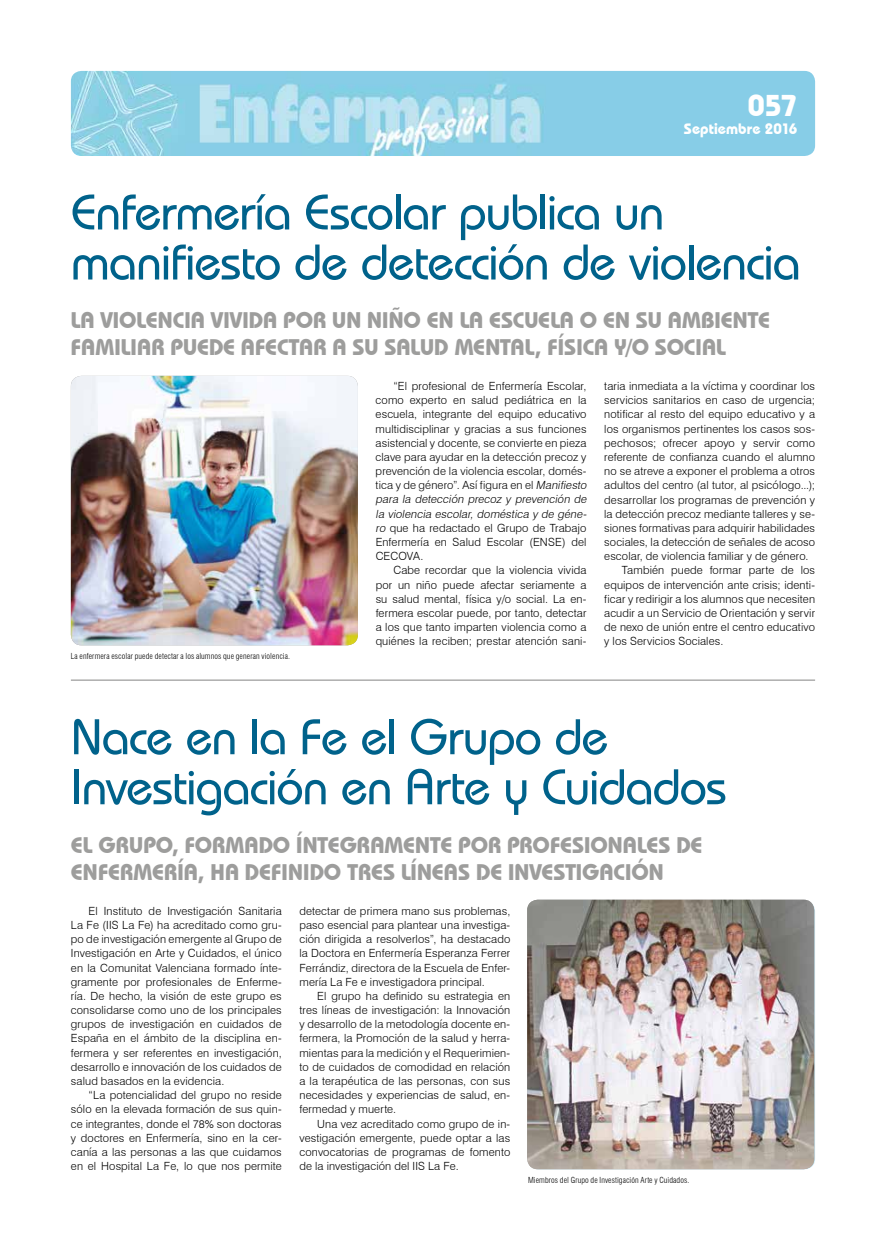
<style>
.page{position:relative;width:886px;height:1241px;background:#fff}
.page>*{position:absolute;margin:0;border:0;box-sizing:border-box;transform-origin:0 0}
.t1{font:500 50px/50px "Bauhaus IT Cby BT";letter-spacing:-.02em;color:#00628b}
.t2{font:700 30px "Bauhaus IT Cby BT";color:#fff}
.t3{font:700 22.5px/27px "Bauhaus IT Cby BT";color:#9d9d9c}
.t4{font:700 15px "Bauhaus IT Cby BT";color:#fff}
.t5{font:300 11.25px/14.1px "Swiss 721 BT";letter-spacing:.01em;color:#000;text-align:justify}
.t6{font:300 condensed 8.12px "Swiss 721 BT";letter-spacing:.015em;color:#000}
.s1{font-style:italic}
</style>
<div class="page">
<img style="left:71px;top:71px;width:744px;height:85px">
<img style="left:71px;top:376px;width:287px;height:269px">
<hr style="left:71px;top:679px;width:744px;height:1px;background:#9d9d9c">
<img style="left:527px;top:899px;width:287px;height:269px">
<h2 class="t2" style="left:748px;top:87px;width:51px">057</h2>
<h3 class="t4" style="left:684px;top:119px;width:115px">Septiembre 2016</h3>
<h1 class="t1" style="left:71px;top:186px;width:731px">Enfermería Escolar publica un manifiesto de detección de violencia</h1>
<h3 class="t3" style="left:71px;top:306px;width:700px">LA VIOLENCIA VIVIDA POR UN NIÑO EN LA ESCUELA O EN SU AMBIENTE<br>FAMILIAR PUEDE AFECTAR A SU SALUD MENTAL, FÍSICA Y/O SOCIAL</h3>
<p class="t6" style="left:71px;top:650px;width:221px">La enfermera escolar puede detectar a los alumnos que generan violencia.</p>
<p class="t5" style="left:376px;top:379px;width:215px;text-align:left;text-indent:18px">“El profesional de Enfermería Escolar, como experto en salud pediátrica en la escuela, integrante del equipo educativo multidisciplinar y gracias a sus funciones asistencial y docente, se convierte en pieza clave para ayudar en la detección precoz y prevención de la violencia escolar, domés&shy;tica y de género”. Así figura en el <span class="s1">Manifiesto para la detección precoz y prevención de la violencia escolar, doméstica y de géne&shy;ro</span> que ha redactado el Grupo de Trabajo Enfermería en Salud Escolar (ENSE) del CECOVA.</p>
<p class="t5" style="left:376px;top:563px;width:212px;text-indent:18px">Cabe recordar que la violencia vivida por un niño puede afectar seriamente a su salud mental, física y/o social. La en&shy;fermera escolar puede, por tanto, detectar a los que tanto imparten violencia como a quiénes la reciben; prestar atención sani-</p>
<p class="t5" style="left:604px;top:379px;width:212px">taria inmediata a la víctima y coordinar los</p>
<p class="t5" style="left:604px;top:393px;width:212px">servicios sanitarios en caso de urgencia;</p>
<p class="t5" style="left:604px;top:407px;width:212px">notificar al resto del equipo educativo y a</p>
<p class="t5" style="left:604px;top:421px;width:212px">los organismos pertinentes los casos sos-</p>
<p class="t5" style="left:604px;top:435px;width:212px">pechosos; ofrecer apoyo y servir como</p>
<p class="t5" style="left:604px;top:450px;width:212px">referente de confianza cuando el alumno</p>
<p class="t5" style="left:604px;top:464px;width:212px">no se atreve a exponer el problema a otros</p>
<p class="t5" style="left:604px;top:478px;width:212px">adultos del centro (al tutor, al psicólogo...);</p>
<p class="t5" style="left:604px;top:492px;width:212px">desarrollar los programas de prevención y</p>
<p class="t5" style="left:604px;top:506px;width:212px">la detección precoz mediante talleres y se-</p>
<p class="t5" style="left:604px;top:520px;width:212px">siones formativas para adquirir habilidades</p>
<p class="t5" style="left:604px;top:535px;width:212px">sociales, la detección de señales de acoso</p>
<p class="t5" style="left:604px;top:549px;width:206px">escolar, de violencia familiar y de género.</p>
<p class="t5" style="left:622px;top:563px;width:195px">También puede formar parte de los</p>
<p class="t5" style="left:604px;top:577px;width:212px">equipos de intervención ante crisis; identi-</p>
<p class="t5" style="left:604px;top:591px;width:212px">ficar y redirigir a los alumnos que necesiten</p>
<p class="t5" style="left:604px;top:605px;width:212px">acudir a un Servicio de Orientación y servir</p>
<p class="t5" style="left:604px;top:620px;width:212px">de nexo de unión entre el centro educativo</p>
<p class="t5" style="left:604px;top:634px;width:121px">y los Servicios Sociales.</p>
<h1 class="t1" style="left:71px;top:711px;width:658px">Nace en la Fe el Grupo de<br>Investigación en Arte y Cuidados</h1>
<h3 class="t3" style="left:71px;top:831px;width:633px">EL GRUPO, FORMADO ÍNTEGRAMENTE POR PROFESIONALES DE<br>ENFERMERÍA, HA DEFINIDO TRES LÍNEAS DE INVESTIGACIÓN</h3>
<p class="t5" style="left:71px;top:903px;width:212px;text-indent:18px">El Instituto de Investigación Sanitaria La Fe (IIS La Fe) ha acreditado como gru&shy;po de investigación emergente al Grupo de Investigación en Arte y Cuidados, el único en la Comunitat Valenciana formado ínte&shy;gramente por profesionales de Enferme&shy;ría. De hecho, la visión de este grupo es consolidarse como uno de los principales grupos de investigación en cuidados de España en el ámbito de la disciplina en&shy;fermera y ser referentes en investigación, desarrollo e innovación de los cuidados de salud basados en la evidencia.</p>
<p class="t5" style="left:71px;top:1087px;width:212px;text-indent:18px">“La potencialidad del grupo no reside sólo en la elevada formación de sus quin&shy;ce integrantes, donde el 78% son doctoras y doctores en Enfermería, sino en la cer&shy;canía a las personas a las que cuidamos en el Hospital La Fe, lo que nos permite</p>
<p class="t5" style="left:299px;top:903px;width:212px">detectar de primera mano sus problemas, paso esencial para plantear una investiga&shy;ción dirigida a resolverlos”, ha destacado la Doctora en Enfermería Esperanza Ferrer Ferrándiz, directora de la Escuela de Enfer&shy;mería La Fe e investigadora principal.</p>
<p class="t5" style="left:299px;top:988px;width:212px;text-indent:18px">El grupo ha definido su estrategia en tres líneas de investigación: la Innovación y desarrollo de la metodología docente en&shy;fermera, la Promoción de la salud y herra&shy;mientas para la medición y el Requerimien&shy;to de cuidados de comodidad en relación a la terapéutica de las personas, con sus necesidades y experiencias de salud, en&shy;fermedad y muerte.</p>
<p class="t5" style="left:299px;top:1116px;width:212px;text-indent:18px">Una vez acreditado como grupo de in&shy;vestigación emergente, puede optar a las convocatorias de programas de fomento de la investigación del IIS La Fe.</p>
<p class="t6" style="left:528px;top:1174px;width:163px">Miembros del Grupo de Investigación Arte y Cuidados.</p>
</div>
